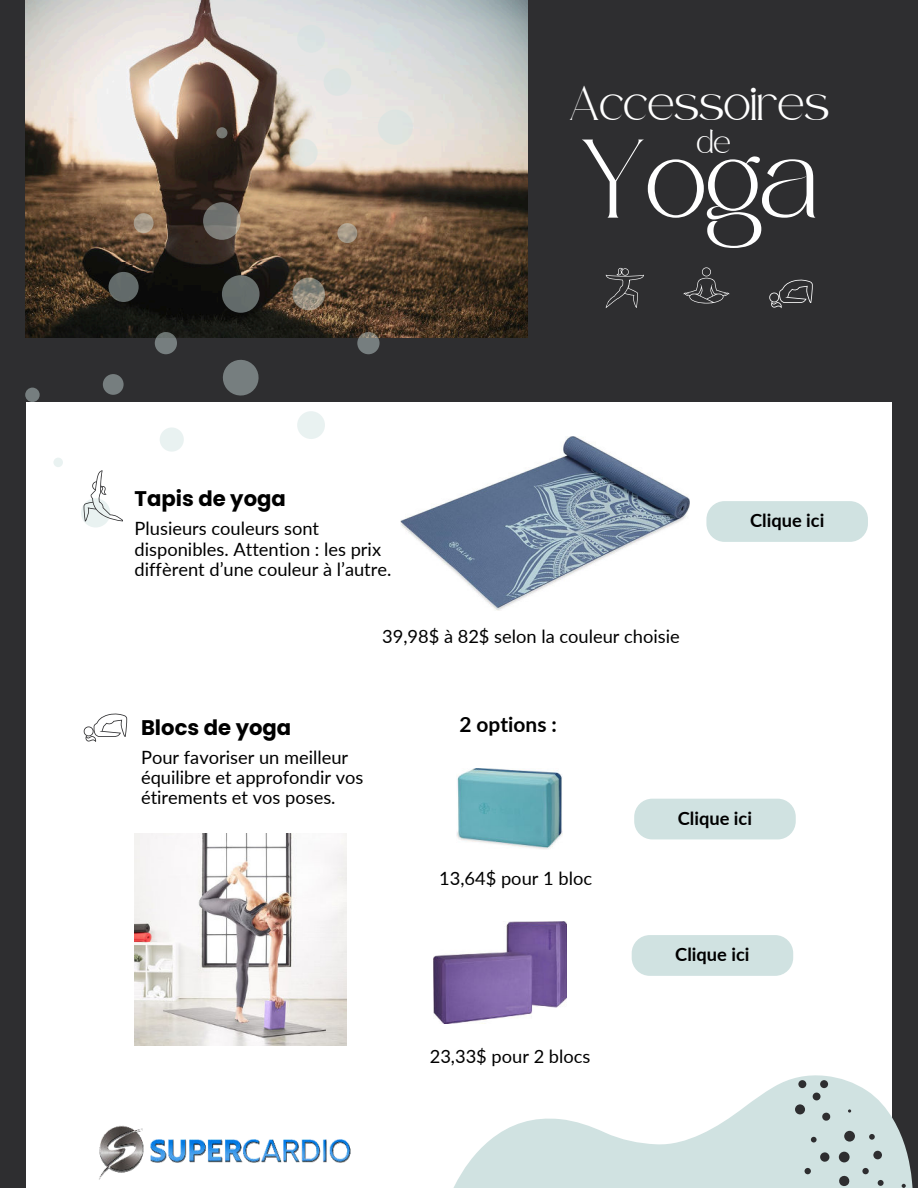
<style>
.page{position:relative;width:918px;height:1188px;background:#2e2e30}
.page>*{position:absolute;margin:0;border:0;box-sizing:border-box;transform-origin:0 0}
.t1{font:54.45px "Safira March";color:#fff}
.t2{font:24px "Safira March";color:#fff}
.t3{font:700 21.15px "Poppins";color:#000}
.t4{font:700 20.85px "Lato";color:#000}
.t5{font:18.3px/20.1px "Lato";color:#000}
.t6{font:700 18.3px "Lato";color:#000}
.t7{font:15.6px "Safira March";color:#fff}
</style>
<div class="page">
<img style="left:25px;top:0;width:502px;height:337px">
<div style="left:27px;top:403px;width:864px;height:785px;background:#fff"></div>
<svg style="left:453px;top:1074px;width:460px;height:114px;fill:#d0e2e1"></svg>
<div style="left:820px;top:1152px;width:10px;height:10px;background:#2e2e30;border-radius:4px"></div>
<div style="left:844px;top:1131px;width:11px;height:11px;background:#2e2e30;border-radius:50%"></div>
<svg style="left:822px;top:1112px;width:9px;height:9px"></svg>
<svg style="left:811px;top:1137px;width:6px;height:6px"></svg>
<div style="left:839px;top:1152px;width:11px;height:10px;background:#2e2e30;border-radius:50%"></div>
<svg style="left:848px;top:1109px;width:3px;height:4px"></svg>
<div style="left:820px;top:1080px;width:8px;height:8px;background:#2e2e30;border-radius:50%"></div>
<div style="left:798px;top:1080px;width:8px;height:8px;background:#2e2e30;border-radius:50%"></div>
<div style="left:795px;top:1104px;width:10px;height:10px;background:#2e2e30;border-radius:50%"></div>
<div style="left:813px;top:1093px;width:8px;height:7px;background:#2e2e30;border-radius:50%"></div>
<svg style="left:805px;top:1168px;width:6px;height:6px"></svg>
<svg style="left:878px;top:1180px;width:6px;height:6px"></svg>
<svg style="left:838px;top:1175px;width:12px;height:12px"></svg>
<div style="left:873px;top:1151px;width:9px;height:8px;background:#2e2e30;border-radius:50%"></div>
<svg style="left:869px;top:1134px;width:6px;height:6px"></svg>
<div style="left:862px;top:1168px;width:7px;height:6px;background:#2e2e30;border-radius:50%"></div>
<svg style="left:902px;top:1184px;width:3px;height:4px"></svg>
<svg style="left:606px;top:267px;width:38px;height:41px"></svg>
<svg style="left:683px;top:267px;width:47px;height:36px"></svg>
<svg style="left:84px;top:713px;width:43px;height:29px"></svg>
<svg style="left:291px;top:276px;width:35px;height:36px"></svg>
<svg style="left:203px;top:202px;width:38px;height:38px"></svg>
<svg style="left:288px;top:137px;width:31px;height:31px"></svg>
<svg style="left:337px;top:223px;width:20px;height:20px"></svg>
<div style="left:222px;top:275px;width:38px;height:38px;background:#656d6a;border-radius:50%"></div>
<div style="left:216px;top:127px;width:11px;height:11px;background:#777872;border-radius:50%"></div>
<div style="left:297px;top:25px;width:28px;height:28px;background:#d9e1e3;border-radius:50%"></div>
<div style="left:373px;top:25px;width:28px;height:28px;background:#d0e2e1;border-radius:50%"></div>
<div style="left:378px;top:110px;width:35px;height:35px;background:#dee4e1;border-radius:50%"></div>
<div style="left:324px;top:68px;width:27px;height:28px;background:#dce4e3;border-radius:50%"></div>
<svg style="left:357px;top:332px;width:23px;height:22px"></svg>
<div style="left:297px;top:411px;width:28px;height:28px;background:#e9f2f1;border-radius:50%"></div>
<div style="left:103px;top:374px;width:21px;height:21px;background:#767e7f;border-radius:50%"></div>
<div style="left:160px;top:427px;width:24px;height:25px;background:#e9f2f1;border-radius:50%"></div>
<svg style="left:223px;top:359px;width:36px;height:37px"></svg>
<div style="left:109px;top:272px;width:30px;height:30px;background:#626a6a;border-radius:50%"></div>
<svg style="left:134px;top:213px;width:20px;height:20px"></svg>
<svg style="left:155px;top:332px;width:22px;height:22px"></svg>
<div style="left:25px;top:388px;width:15px;height:14px;background:#767e7f;border-radius:50%"></div>
<div style="left:53px;top:458px;width:10px;height:9px;background:#e9f2f1;border-radius:50%"></div>
<svg style="left:81px;top:498px;width:29px;height:30px"></svg>
<svg style="left:769px;top:279px;width:44px;height:29px"></svg>
<img style="left:400px;top:437px;width:289px;height:173px">
<div style="left:706px;top:501px;width:162px;height:41px;background:#d0e2e1;border-radius:18px"></div>
<svg style="left:84px;top:470px;width:39px;height:51px"></svg>
<img style="left:456px;top:769px;width:106px;height:80px">
<div style="left:634px;top:799px;width:162px;height:40px;background:#d0e2e1;border-radius:18px"></div>
<img style="left:434px;top:921px;width:132px;height:103px">
<div style="left:632px;top:935px;width:161px;height:41px;background:#d0e2e1;border-radius:18px"></div>
<img style="left:135px;top:834px;width:211px;height:211px">
<img style="left:99px;top:1125px;width:252px;height:55px">
<p class="t3" style="left:135px;top:486px;width:153px">Tapis de yoga</p>
<p class="t5" style="left:135px;top:518px;width:258px">Plusieurs couleurs sont disponibles. Attention : les prix diffèrent d’une couleur à l’autre.</p>
<h2 class="t2" style="left:569px;top:98px;width:262px">Accessoires</h2>
<h1 class="t1" style="left:580px;top:167px;width:239px">Yoga</h1>
<p class="t7" style="left:697px;top:139px;width:35px">de</p>
<p class="t6" style="left:750px;top:507px;width:76px">Clique ici</p>
<p class="t5" style="left:382px;top:625px;width:299px">39,98$ à 82$ selon la couleur choisie</p>
<p class="t3" style="left:141px;top:715px;width:152px">Blocs de yoga</p>
<p class="t5" style="left:141px;top:747px;width:224px">Pour favoriser un meilleur équilibre et approfondir vos étirements et vos poses.</p>
<p class="t4" style="left:459px;top:709px;width:99px">2 options :</p>
<p class="t5" style="left:439px;top:868px;width:154px">13,64$ pour 1 bloc</p>
<p class="t6" style="left:678px;top:805px;width:76px">Clique ici</p>
<p class="t6" style="left:675px;top:941px;width:76px">Clique ici</p>
<p class="t5" style="left:430px;top:1045px;width:162px">23,33$ pour 2 blocs</p>
</div>
